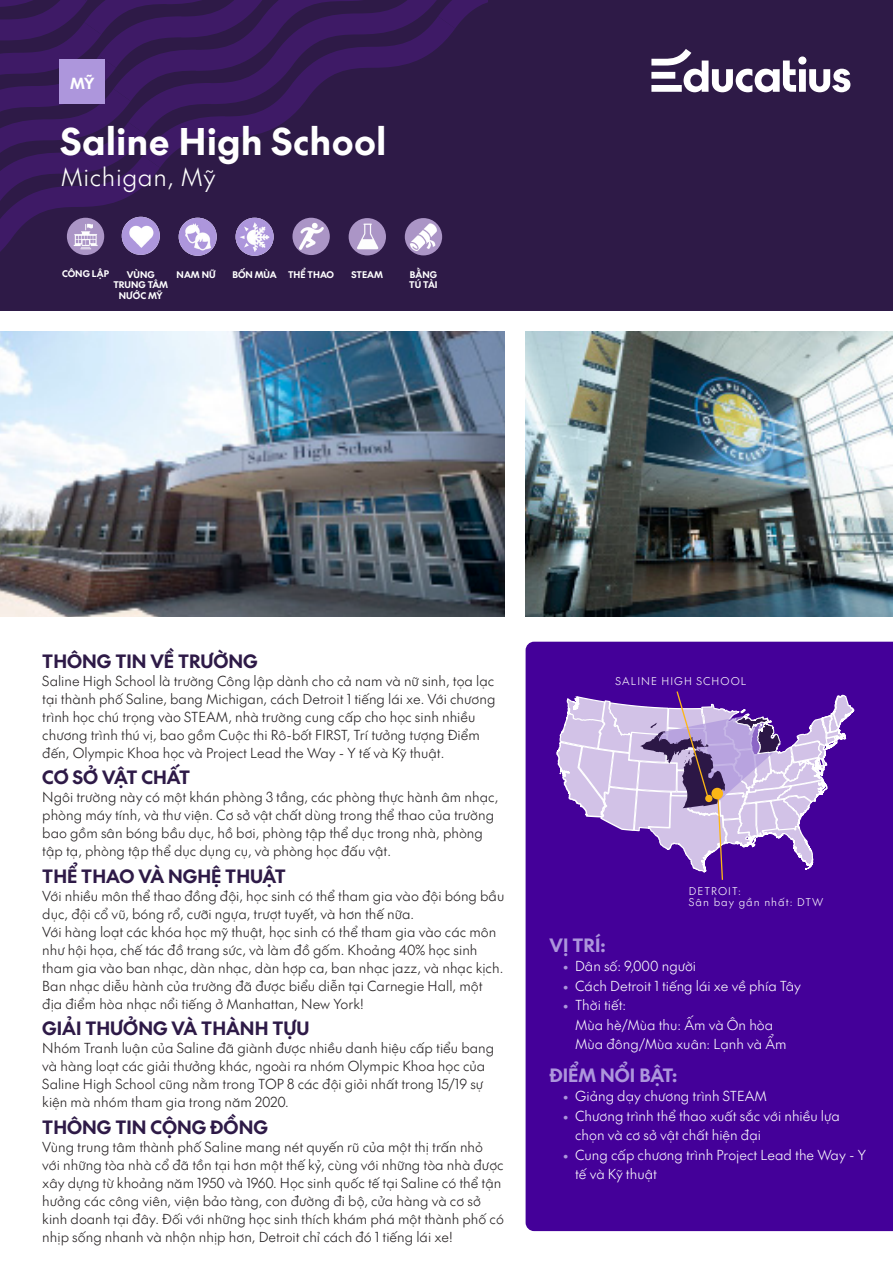
<style>
.page{position:relative;width:893px;height:1263px;background:#fff}
.page>*{position:absolute;margin:0;border:0;box-sizing:border-box;transform-origin:0 0}
.t1{font:36px "SVN The Future Bold";letter-spacing:.02em;color:#fff}
.t2{font:24px "SVN The Future Light";letter-spacing:.025em;color:#fff}
.School_profile{font:18px "SVN The Future Bold";color:#2e1a47}
.Small_title_1{font:18px "SVN The Future Bold";color:#ad96dc}
.t3{font:15px "SVN The Future Bold";color:#fff}
.School_profile-2{font:13.5px/18px "SVN The Future Light";color:#231f20}
.t4{font:13.5px/19.5px "SVN The Future Light";color:#fff}
.t5{font:10.5px/10.8px "SVN The Future Light";letter-spacing:.1em;color:#fff}
.t6{font:9px "SVN The Future Bold";color:#fff}
.s1{font-family:"The Future";font-weight:300;color:#ad96dc}
</style>
<div class="page">
<div style="left:0;top:0;width:893px;height:310px;background:#2e1a47"></div>
<svg style="left:0;top:0;width:487px;height:256px"></svg>
<img style="left:122px;top:217px;width:38px;height:38px;border-radius:19px">
<img style="left:0;top:332px;width:504px;height:285px">
<img style="left:526px;top:332px;width:367px;height:285px">
<div style="left:60px;top:60px;width:45px;height:44px;background:#ad96dc"></div>
<div style="left:526px;top:642px;width:367px;height:589px;background:#409"></div>
<img style="left:179px;top:218px;width:38px;height:38px;border-radius:19px">
<svg style="left:651px;top:49px;width:199px;height:43px"></svg>
<img style="left:67px;top:218px;width:37px;height:37px;border-radius:19px">
<img style="left:292px;top:218px;width:38px;height:37px;border-radius:19px">
<img style="left:236px;top:218px;width:38px;height:38px;border-radius:19px">
<img style="left:349px;top:218px;width:37px;height:37px;border-radius:19px">
<img style="left:405px;top:218px;width:37px;height:37px;border-radius:19px">
<svg style="left:555px;top:689px;width:300px;height:203px;background:#8b64ba"></svg>
<p class="t3" style="left:70px;top:71px;width:26px">MỸ</p>
<p class="t1" style="left:61px;top:112px;width:327px">Saline High School</p>
<p class="t2" style="left:61px;top:159px;width:157px">Michigan, Mỹ</p>
<p class="t6" style="left:62px;top:267px;width:48px">CÔNG LẬP</p>
<p class="t6" style="left:127px;top:267px;width:29px">VÙNG</p>
<p class="t6" style="left:113px;top:278px;width:56px">TRUNG TÂM</p>
<p class="t6" style="left:119px;top:288px;width:45px">NƯỚC MỸ</p>
<p class="t6" style="left:177px;top:267px;width:41px">NAM NỮ</p>
<p class="t6" style="left:232px;top:267px;width:46px">BỐN MÙA</p>
<p class="t6" style="left:288px;top:267px;width:48px">THỂ THAO</p>
<p class="t6" style="left:352px;top:267px;width:33px">STEAM</p>
<p class="t6" style="left:410px;top:267px;width:28px">BẰNG</p>
<p class="t6" style="left:409px;top:278px;width:30px">TÚ TÀI</p>
<p class="School_profile" style="left:42px;top:647px;width:217px">THÔNG TIN VỀ TRƯỜNG</p>
<p class="School_profile-2" style="left:42px;top:671px;width:455px">Saline High School là trường Công lập dành cho cả nam và nữ sinh, tọa lạc tại thành phố Saline, bang Michigan, cách Detroit 1 tiếng lái xe. Với chương trình học chú trọng vào STEAM, nhà trường cung cấp cho học sinh nhiều chương trình thú vị, bao gồm Cuộc thi Rô-bốt FIRST, Trí tưởng tượng Điểm đến, Olympic Khoa học và Project Lead the Way - Y tế và Kỹ thuật.</p>
<p class="School_profile" style="left:42px;top:763px;width:149px">CƠ SỞ VẬT CHẤT</p>
<p class="School_profile-2" style="left:42px;top:787px;width:457px">Ngôi trường này có một khán phòng 3 tầng, các phòng thực hành âm nhạc, phòng máy tính, và thư viện. Cơ sở vật chất dùng trong thể thao của trường bao gồm sân bóng bầu dục, hồ bơi, phòng tập thể dục trong nhà, phòng tập tạ, phòng tập thể dục dụng cụ, và phòng học đấu vật.</p>
<p class="School_profile" style="left:42px;top:862px;width:245px">THỂ THAO VÀ NGHỆ THUẬT</p>
<p class="School_profile-2" style="left:42px;top:886px;width:464px">Với nhiều môn thể thao đồng đội, học sinh có thể tham gia vào đội bóng bầu dục, đội cổ vũ, bóng rổ, cưỡi ngựa, trượt tuyết, và hơn thế nữa.</p>
<p class="School_profile-2" style="left:42px;top:922px;width:463px">Với hàng loạt các khóa học mỹ thuật, học sinh có thể tham gia vào các môn như hội họa, chế tác đồ trang sức, và làm đồ gốm. Khoảng 40% học sinh tham gia vào ban nhạc, dàn nhạc, dàn hợp ca, ban nhạc jazz, và nhạc kịch.<br>Ban nhạc diễu hành của trường đã được biểu diễn tại Carnegie Hall, một địa điểm hòa nhạc nổi tiếng ở Manhattan, New York!</p>
<p class="School_profile" style="left:42px;top:1014px;width:269px">GIẢI THƯỞNG VÀ THÀNH TỰU</p>
<p class="School_profile-2" style="left:42px;top:1038px;width:453px">Nhóm Tranh luận của Saline đã giành được nhiều danh hiệu cấp tiểu bang và hàng loạt các giải thưởng khác, ngoài ra nhóm Olympic Khoa học của Saline High School cũng nằm trong TOP 8 các đội giỏi nhất trong 15/19 sự kiện mà nhóm tham gia trong năm 2020.</p>
<p class="School_profile" style="left:42px;top:1113px;width:227px">THÔNG TIN CỘNG ĐỒNG</p>
<p class="School_profile-2" style="left:42px;top:1137px;width:463px">Vùng trung tâm thành phố Saline mang nét quyến rũ của một thị trấn nhỏ với những tòa nhà cổ đã tồn tại hơn một thế kỷ, cùng với những tòa nhà được xây dựng từ khoảng năm 1950 và 1960. Học sinh quốc tế tại Saline có thể tận hưởng các công viên, viện bảo tàng, con đường đi bộ, cửa hàng và cơ sở kinh doanh tại đây. Đối với những học sinh thích khám phá một thành phố có nhịp sống nhanh và nhộn nhịp hơn, Detroit chỉ cách đó 1 tiếng lái xe!</p>
<p class="t5" style="left:615px;top:675px;width:132px">SALINE HIGH SCHOOL</p>
<p class="t5" style="left:689px;top:885px;width:136px">DETROIT:<br>Sân bay gần nhất: DTW</p>
<p class="Small_title_1" style="left:550px;top:930px;width:58px">VỊ TRÍ:</p>
<p class="t4" style="left:562px;top:956px;width:135px"><span class="s1">•</span> Dân số: 9,000 người</p>
<p class="t4" style="left:562px;top:975px;width:240px"><span class="s1">•</span> Cách Detroit 1 tiếng lái xe về phía Tây</p>
<p class="t4" style="left:575px;top:995px;width:213px;text-indent:-13px"><span class="s1">•</span> Thời tiết:<br>Mùa hè/Mùa thu: Ấm và Ôn hòa<br>Mùa đông/Mùa xuân: Lạnh và Ẩm</p>
<p class="Small_title_1" style="left:550px;top:1060px;width:129px">ĐIỂM NỔI BẬT:</p>
<p class="t4" style="left:562px;top:1085px;width:206px"><span class="s1">•</span> Giảng dạy chương trình STEAM</p>
<p class="t4" style="left:575px;top:1105px;width:266px;text-indent:-13px"><span class="s1">•</span> Chương trình thể thao xuất sắc với nhiều lựa chọn và cơ sở vật chất hiện đại</p>
<p class="t4" style="left:575px;top:1144px;width:292px;text-indent:-13px"><span class="s1">•</span> Cung cấp chương trình Project Lead the Way - Y tế và Kỹ thuật</p>
</div>
